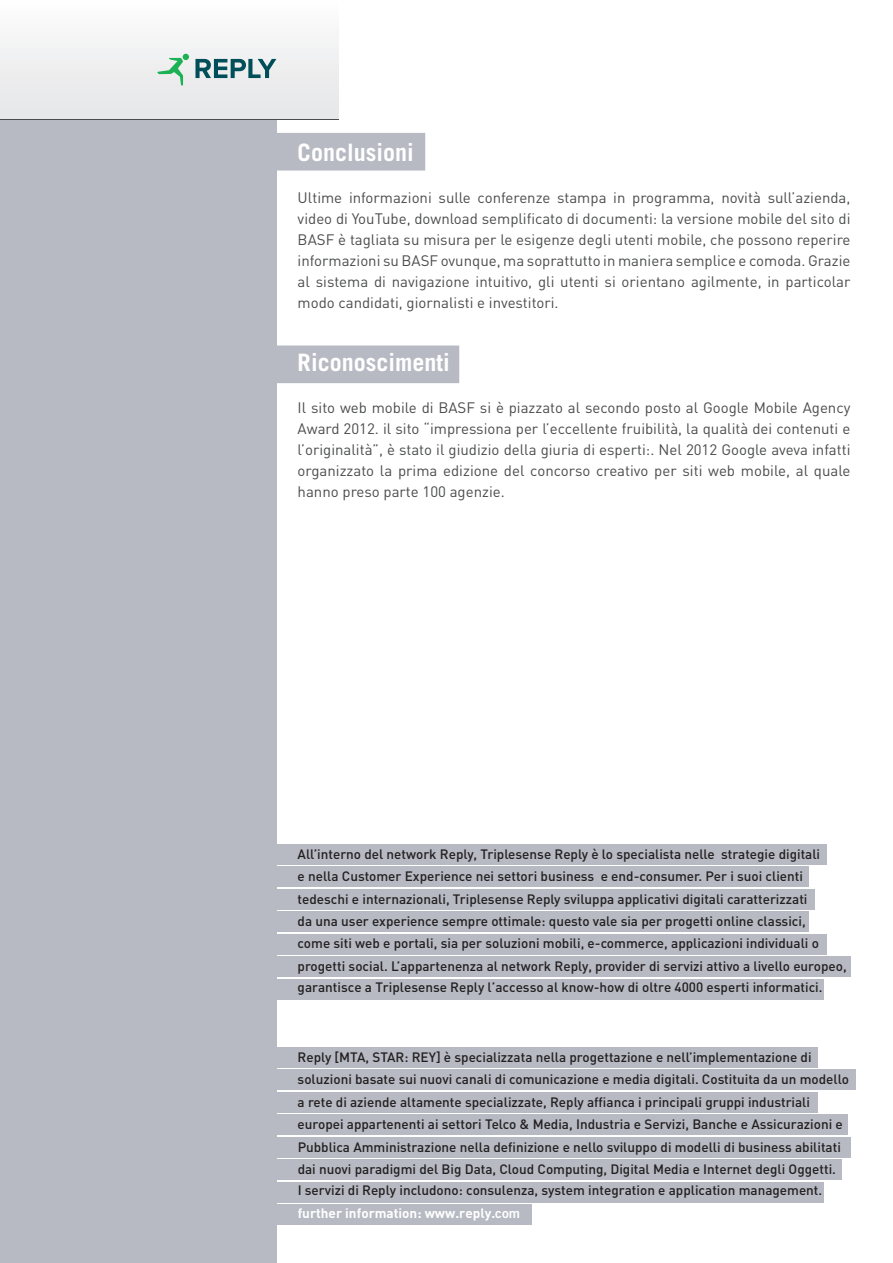
<style>
.page{position:relative;width:893px;height:1263px;background:#fff}
.page>*{position:absolute;margin:0;border:0;box-sizing:border-box;transform-origin:0 0}
.t1{font:700 24px "Trade Gothic LT Std";color:#fff}
.t2{font:15px/21px "DIN";color:#4b4c4d;text-align:justify}
.t3{font:500 13.5px/22.4px "DIN";color:#231f20}
.s1{font-weight:700;color:#fff}
.s2{font-family:"Trade Gothic LT Std Bd 2";font-weight:400;color:#fff}
</style>
<div class="page">
<div style="left:260px;top:134px;width:164px;height:36px;background:#b7bac3"></div>
<div style="left:259px;top:133px;width:166px;height:38px;border:2px solid #b7bac3"></div>
<div style="left:264px;top:346px;width:194px;height:36px;background:#b7bac3"></div>
<div style="left:264px;top:345px;width:195px;height:38px;border:2px solid #b7bac3"></div>
<div style="left:0;top:0;width:276px;height:1263px;background:#b7bac3"></div>
<div style="left:0;top:0;width:338px;height:119px;background:linear-gradient(to right,#f1f1f2,#f1f1f2)"></div>
<div style="left:262px;top:889px;width:553px;height:20px;background:#b7bac3"></div>
<div style="left:262px;top:911px;width:547px;height:21px;background:#b7bac3"></div>
<div style="left:262px;top:934px;width:564px;height:20px;background:#b7bac3"></div>
<div style="left:262px;top:844px;width:564px;height:20px;background:#b7bac3"></div>
<div style="left:262px;top:957px;width:588px;height:20px;background:#b7bac3"></div>
<div style="left:262px;top:866px;width:547px;height:21px;background:#b7bac3"></div>
<div style="left:262px;top:979px;width:561px;height:20px;background:#b7bac3"></div>
<div style="left:262px;top:1047px;width:555px;height:20px;background:#b7bac3"></div>
<div style="left:262px;top:1069px;width:593px;height:21px;background:#b7bac3"></div>
<div style="left:262px;top:1092px;width:555px;height:20px;background:#b7bac3"></div>
<div style="left:262px;top:1114px;width:585px;height:21px;background:#b7bac3"></div>
<div style="left:262px;top:1137px;width:588px;height:20px;background:#b7bac3"></div>
<div style="left:262px;top:1159px;width:580px;height:21px;background:#b7bac3"></div>
<div style="left:262px;top:1182px;width:561px;height:20px;background:#b7bac3"></div>
<div style="left:262px;top:1205px;width:270px;height:20px;background:#b7bac3"></div>
<svg style="left:157px;top:54px;width:32px;height:31px"></svg>
<svg style="left:195px;top:59px;width:81px;height:19px"></svg>
<p class="t1" style="left:298px;top:138px;width:118px">Conclusioni</p>
<p class="t2" style="left:298px;top:187px;width:554px">Ultime informazioni sulle conferenze stampa in programma, novità sull’azienda, video di YouTube, download semplificato di documenti: la versione mobile del sito di BASF è tagliata su misura per le esigenze degli utenti mobile, che possono reperire informazioni su BASF ovunque, ma soprattutto in maniera semplice e comoda. Grazie al sistema di navigazione intuitivo, gli utenti si orientano agilmente, in particolar modo candidati, giornalisti e investitori.</p>
<p class="t1" style="left:298px;top:348px;width:154px">Riconoscimenti</p>
<p class="t2" style="left:298px;top:397px;width:554px">Il sito web mobile di BASF si è piazzato al secondo posto al Google Mobile Agency Award 2012. il sito “impressiona per l’eccellente fruibilità, la qualità dei contenuti e l’originalità”, è stato il giudizio della giuria di esperti:. Nel 2012 Google aveva infatti organizzato la prima edizione del concorso creativo per siti web mobile, al quale hanno preso parte 100 agenzie.</p>
<p class="t3" style="left:298px;top:843px;width:551px">All’interno del network Reply, Triplesense Reply è lo specialista nelle strategie digitali<br>e nella Customer Experience nei settori business e end-consumer. Per i suoi clienti tedeschi e internazionali, Triplesense Reply sviluppa applicativi digitali caratterizzati<br>da una user experience sempre ottimale: questo vale sia per progetti online classici,<br>come siti web e portali, sia per soluzioni mobili, e-commerce, applicazioni individuali o progetti social. L’appartenenza al network Reply, provider di servizi attivo a livello europeo,</p>
<p class="t3" style="left:298px;top:975px;width:551px">garantisce a Triplesense Reply l’accesso al know-how di oltre 4000 esperti informatici. <span class="s1">Per</span></p>
<p class="t3" style="left:298px;top:1045px;width:553px">Reply [MTA, STAR: REY] è specializzata nella progettazione e nell’implementazione di soluzioni basate sui nuovi canali di comunicazione e media digitali. Costituita da un modello a rete di aziende altamente specializzate, Reply affianca i principali gruppi industriali europei appartenenti ai settori Telco &amp; Media, Industria e Servizi, Banche e Assicurazioni e Pubblica Amministrazione nella definizione e nello sviluppo di modelli di business abilitati dai nuovi paradigmi del Big Data, Cloud Computing, Digital Media e Internet degli Oggetti.</p>
<p class="t3" style="left:298px;top:1179px;width:551px">I servizi di Reply includono: consulenza, system integration e application management. <span class="s1">For further information: www.reply.</span><span class="s2">com</span></p>
</div>
